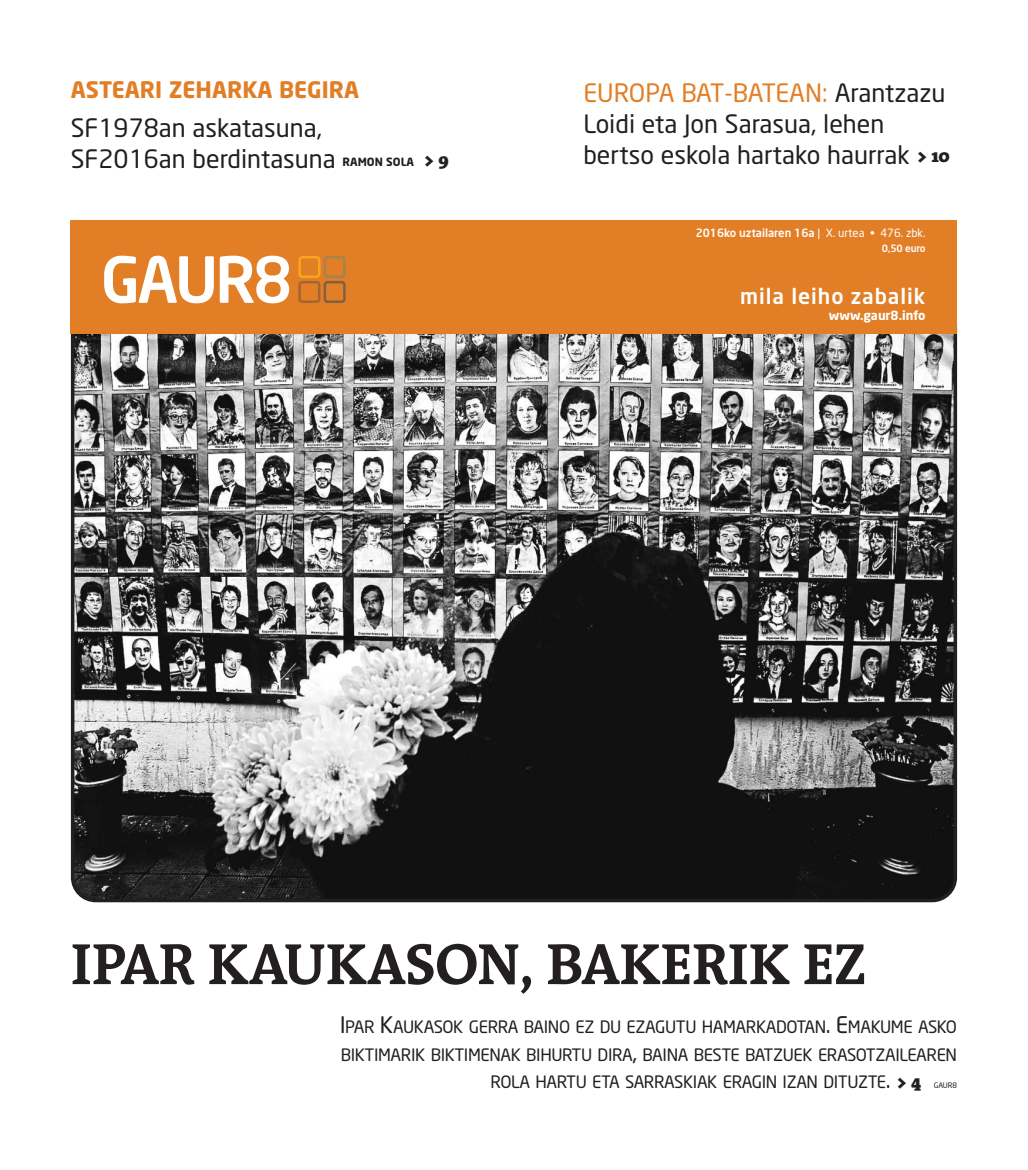
<style>
.page{position:relative;width:1028px;height:1170px;background:#fff}
.page>*{position:absolute;margin:0;border:0;box-sizing:border-box;transform-origin:0 0}
.t1{font:700 58.75px "The Antiqua B7";letter-spacing:-.015em;color:#231f20}
.t2{font:25px/31.2px "Neo Sans";color:#231f20}
.t3{font:700 22.5px "Neo Sans";color:#e17e26}
.t4{font:500 21.25px "Neo Sans";letter-spacing:.045em;color:#fff}
.t5{font:16.88px "Neo Sans";letter-spacing:-.025em;color:#231f20}
.t6{font:700 12.5px "Neo Sans";color:#fff}
.t7{font:500 11.25px "Neo Sans";color:#fff}
.t8{font:700 11.25px "Neo Sans";color:#231f20}
.t9{font:500 10px "Neo Sans";letter-spacing:-.02em;color:#fff}
.t10{font:7.5px "Neo Sans";color:#231f20}
.s1{font-family:"The Antiqua B9";font-weight:900;font-size:17.5px}
.s2{color:#e17e26}
.s3{font-weight:400}
.s4{font-size:22.5px}
</style>
<div class="page">
<svg style="left:71px;top:333px;width:886px;height:569px;background:#616060"></svg>
<div style="left:71px;top:220px;width:886px;height:113px;background:#e17e26"></div>
<svg style="left:104px;top:256px;width:110px;height:47px"></svg>
<svg style="left:220px;top:256px;width:69px;height:47px"></svg>
<div style="left:123px;top:278px;width:13px;height:7px;background:#fff"></div>
<div style="left:298px;top:281px;width:22px;height:22px;border:3px solid #a76433;border-radius:3px"></div>
<div style="left:298px;top:256px;width:22px;height:22px;border:3px solid #f9a51b;border-radius:3px"></div>
<div style="left:323px;top:281px;width:23px;height:22px;border:3px solid #816043;border-radius:3px"></div>
<div style="left:323px;top:256px;width:23px;height:22px;border:3px solid #a68351;border-radius:3px"></div>
<h3 class="t3" style="left:71px;top:81px;width:290px">ASTEARI ZEHARKA BEGIRA</h3>
<h2 class="t2" style="left:71px;top:114px;width:266px">SF1978an askatasuna,<br>SF2016an berdintasuna</h2>
<p class="t8" style="left:342px;top:157px;width:108px">RAMON SOLA <span class="s1">&gt; 9</span></p>
<h2 class="t2" style="left:583px;top:79px;width:368px"><span class="s2">EUROPA BAT-BATEAN:</span> Arantzazu<br>Loidi eta Jon Sarasua, lehen bertso eskola hartako haurrak <span class="s1">&gt; 10</span></h2>
<p class="t7" style="left:695px;top:228px;width:231px">2016ko uztailaren 16a <span class="s3">| X. urtea • 476. zbk.</span></p>
<p class="t9" style="left:882px;top:244px;width:45px">0,50 euro</p>
<p class="t4" style="left:740px;top:288px;width:187px">mila leiho zabalik</p>
<p class="t6" style="left:829px;top:310px;width:98px">www.gaur8.info</p>
<h1 class="t1" style="left:71px;top:944px;width:796px">IPAR KAUKASON, BAKERIK EZ</h1>
<p class="t5" style="left:340px;top:1020px;width:619px"><span class="s4">I</span>PAR <span class="s4">K</span>AUKASOK GERRA BAINO EZ DU EZAGUTU HAMARKADOTAN<span class="s4">. E</span>MAKUME ASKO</p>
<p class="t5" style="left:341px;top:1047px;width:617px">BIKTIMARIK BIKTIMENAK BIHURTU DIRA<span class="s4">,</span> BAINA BESTE BATZUEK ERASOTZAILEAREN</p>
<p class="t5" style="left:490px;top:1075px;width:432px">ROLA HARTU ETA SARRASKIAK ERAGIN IZAN DITUZTE<span class="s4">.</span> <span class="s1">&gt; 4</span></p>
<p class="t10" style="left:933px;top:1082px;width:25px">GAUR8</p>
</div>
